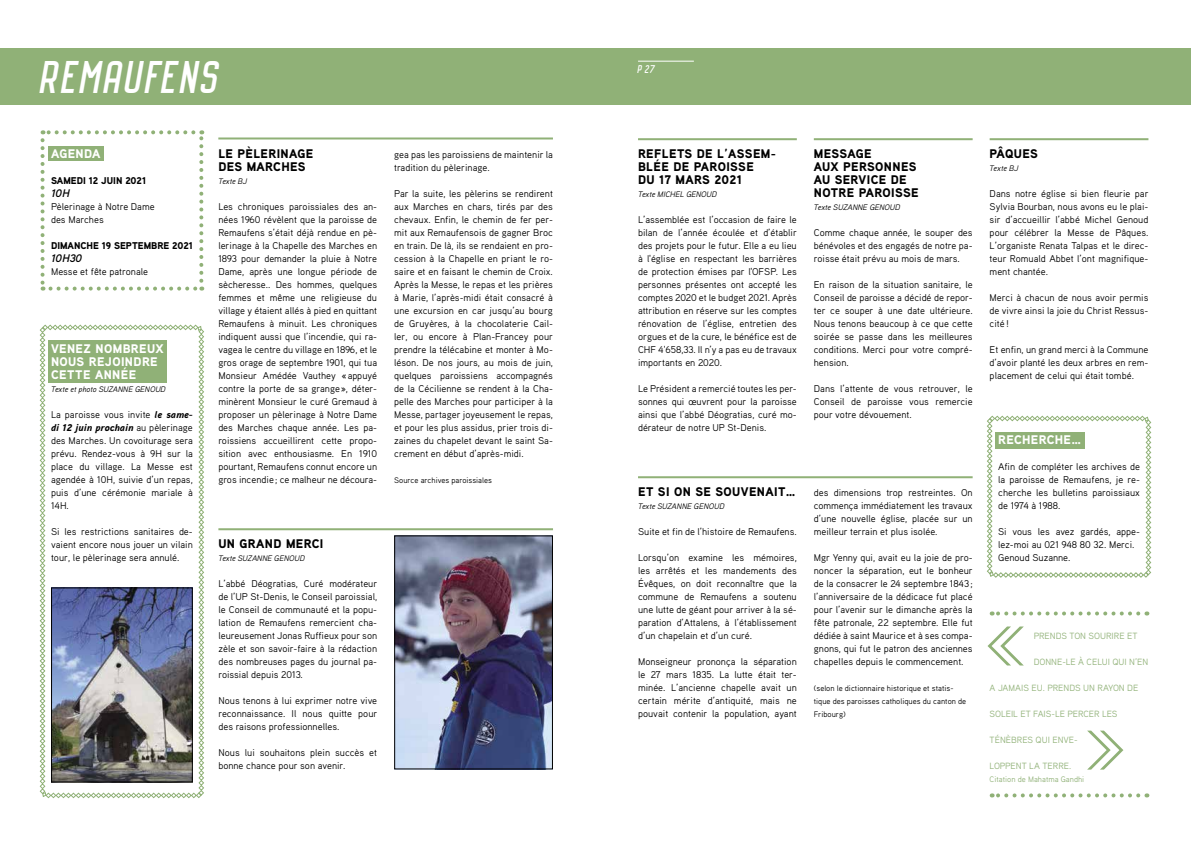
<style>
.page{position:relative;width:1191px;height:842px;background:#fff}
.page>*{position:absolute;margin:0;border:0;box-sizing:border-box;transform-origin:0 0}
.t1{font:italic 40px "Octanis Sans";letter-spacing:.05em;color:#fff}
.t2{font:900 12.5px/13px "Aaux Pro";letter-spacing:.03em;color:#000}
.t3{font:900 12.5px/13px "Aaux Pro";letter-spacing:.03em;color:#fff}
.t4{font:italic 700 11px "Aaux Pro";color:#000}
.t5{font:9.8px/13px "Aaux Pro";color:#000;text-align:justify}
.t6{font:900 9.8px "Aaux Pro";color:#000}
.t7{font:italic 9.8px "Octanis Sans";color:#fff}
.t8{font:9px "Aaux Pro";color:#90b177}
.t9{font:8px/13px "Aaux Pro";color:#000}
.t10{font:italic 8px "Aaux Pro";color:#000}
.t11{font:8px "Aaux Pro";color:#90b177}
.s1{font-weight:900;font-style:italic}
</style>
<div class="page">
<svg style="left:40px;top:325px;width:164px;height:473px"></svg>
<div style="left:0;top:48px;width:1191px;height:57px;background:#90b177"></div>
<hr style="left:638px;top:61px;width:56px;height:1px;background:#fff">
<hr style="left:218px;top:137px;width:335px;height:2px;background:#90b177">
<hr style="left:638px;top:476px;width:334px;height:2px;background:#90b177">
<hr style="left:814px;top:138px;width:158px;height:2px;background:#90b177">
<hr style="left:989px;top:138px;width:159px;height:2px;background:#90b177">
<hr style="left:638px;top:138px;width:159px;height:2px;background:#90b177">
<svg style="left:41px;top:130px;width:162px;height:161px"></svg>
<div style="left:48px;top:147px;width:56px;height:14px;background:#90b177"></div>
<div style="left:48px;top:341px;width:119px;height:42px;background:#90b177"></div>
<img style="left:53px;top:589px;width:138px;height:191px">
<div style="left:51px;top:587px;width:142px;height:195px;border:1px solid #000"></div>
<hr style="left:218px;top:528px;width:335px;height:2px;background:#90b177">
<img style="left:396px;top:537px;width:155px;height:230px">
<div style="left:394px;top:535px;width:159px;height:234px;border:1px solid #000"></div>
<svg style="left:987px;top:416px;width:164px;height:162px"></svg>
<div style="left:995px;top:432px;width:89px;height:16px;background:#90b177"></div>
<svg style="left:1087px;top:731px;width:36px;height:39px"></svg>
<svg style="left:987px;top:626px;width:36px;height:39px"></svg>
<svg style="left:991px;top:611px;width:147px;height:4px"></svg>
<svg style="left:991px;top:793px;width:147px;height:4px"></svg>
<h1 class="t1" style="left:43px;top:59px;width:180px">REMAUFENS</h1>
<p class="t7" style="left:638px;top:64px;width:18px">P 27</p>
<p class="t2" style="left:218px;top:147px;width:96px">LE PÈLERINAGE<br>DES MARCHES</p>
<p class="t10" style="left:218px;top:176px;width:30px">Texte BJ</p>
<p class="t5" style="left:218px;top:200px;width:160px">Les chroniques paroissiales des an&shy;nées 1960 révèlent que la paroisse de Remaufens s’était déjà rendue en pè&shy;lerinage à la Chapelle des Marches en 1893 pour demander la pluie à Notre Dame, après une longue période de sècheresse.. Des hommes, quelques femmes et même une religieuse du village y étaient allés à pied en quittant Remaufens à minuit. Les chroniques indiquent aussi que l’incendie, qui ra&shy;vagea le centre du village en 1896, et le gros orage de septembre 1901, qui tua Monsieur Amédée Vauthey « appuyé contre la porte de sa grange », déter&shy;minèrent Monsieur le curé Gremaud à proposer un pèlerinage à Notre Dame des Marches chaque année. Les pa&shy;roissiens accueillirent cette propo&shy;sition avec enthousiasme. En 1910 pourtant, Remaufens connut encore un gros incendie; ce malheur ne découra-</p>
<p class="t3" style="left:51px;top:147px;width:51px">AGENDA</p>
<p class="t6" style="left:51px;top:175px;width:96px">SAMEDI 12 JUIN 2021</p>
<p class="t4" style="left:51px;top:186px;width:20px">10H</p>
<p class="t5" style="left:51px;top:200px;width:105px">Pèlerinage à Notre Dame des Marches</p>
<p class="t6" style="left:51px;top:240px;width:143px">DIMANCHE 19 SEPTEMBRE 2021</p>
<p class="t4" style="left:51px;top:251px;width:32px">10H30</p>
<p class="t5" style="left:51px;top:265px;width:99px">Messe et fête patronale</p>
<p class="t3" style="left:51px;top:342px;width:114px">VENEZ NOMBREUX<br>NOUS REJOINDRE<br>CETTE ANNÉE</p>
<p class="t10" style="left:51px;top:384px;width:116px">Texte et photo SUZANNE GENOUD</p>
<p class="t5" style="left:51px;top:408px;width:143px">La paroisse vous invite <span class="s1">le same&shy;di 12 juin prochain</span> au pèlerinage des Marches. Un covoiturage sera prévu. Rendez-vous à 9H sur la place du village. La Messe est agendée à 10H, suivie d’un repas, puis d’une cérémonie mariale à 14H.</p>
<p class="t5" style="left:51px;top:525px;width:143px">Si les restrictions sanitaires de&shy;vaient encore nous jouer un vilain tour, le pèlerinage sera annulé.</p>
<p class="t2" style="left:218px;top:537px;width:106px">UN GRAND MERCI</p>
<p class="t10" style="left:218px;top:553px;width:88px">Texte SUZANNE GENOUD</p>
<p class="t5" style="left:218px;top:577px;width:160px">L’abbé Déogratias, Curé modérateur de l’UP St-Denis, le Conseil paroissial, le Conseil de communauté et la popu&shy;lation de Remaufens remercient cha&shy;leureusement Jonas Ruffieux pour son zèle et son savoir-faire à la rédaction des nombreuses pages du journal pa&shy;roissial depuis 2013.</p>
<p class="t5" style="left:218px;top:694px;width:160px">Nous tenons à lui exprimer notre vive reconnaissance. Il nous quitte pour des raisons professionnelles.</p>
<p class="t5" style="left:218px;top:746px;width:160px">Nous lui souhaitons plein succès et bonne chance pour son avenir.</p>
<p class="t5" style="left:394px;top:148px;width:160px">gea pas les paroissiens de maintenir la tradition du pèlerinage.</p>
<p class="t5" style="left:394px;top:187px;width:160px">Par la suite, les pèlerins se rendirent aux Marches en chars, tirés par des chevaux. Enfin, le chemin de fer per&shy;mit aux Remaufensois de gagner Broc en train. De là, ils se rendaient en pro&shy;cession à la Chapelle en priant le ro&shy;saire et en faisant le chemin de Croix.<br>Après la Messe, le repas et les prières à Marie, l’après-midi était consacré à une excursion en car jusqu’au bourg de Gruyères, à la chocolaterie Cail&shy;ler, ou encore à Plan-Francey pour prendre la télécabine et monter à Mo&shy;léson. De nos jours, au mois de juin, quelques paroissiens accompagnés de la Cécilienne se rendent à la Cha&shy;pelle des Marches pour participer à la Messe, partager joyeusement le repas, et pour les plus assidus, prier trois di&shy;zaines du chapelet devant le saint Sa&shy;crement en début d’après-midi.</p>
<p class="t9" style="left:394px;top:474px;width:99px">Source archives paroissiales</p>
<p class="t2" style="left:638px;top:147px;width:139px">REFLETS DE L’ASSEM-<br>BLÉE DE PAROISSE<br>DU 17 MARS 2021</p>
<p class="t10" style="left:638px;top:189px;width:80px">Texte MICHEL GENOUD</p>
<p class="t5" style="left:638px;top:213px;width:160px">L’assemblée est l’occasion de faire le bilan de l’année écoulée et d’établir des projets pour le futur. Elle a eu lieu à l'église en respectant les barrières de protection émises par l'OFSP. Les personnes présentes ont accepté les comptes 2020 et le budget 2021. Après attribution en réserve sur les comptes rénovation de l’église, entretien des orgues et de la cure, le bénéfice est de CHF 4'658,33. Il n’y a pas eu de travaux importants en 2020.</p>
<p class="t5" style="left:638px;top:382px;width:160px">Le Président a remercié toutes les per&shy;sonnes qui œuvrent pour la paroisse ainsi que l’abbé Déogratias, curé mo&shy;dérateur de notre UP St-Denis.</p>
<p class="t2" style="left:814px;top:147px;width:106px">MESSAGE<br>AUX PERSONNES<br>AU SERVICE DE<br>NOTRE PAROISSE</p>
<p class="t10" style="left:814px;top:202px;width:88px">Texte SUZANNE GENOUD</p>
<p class="t5" style="left:814px;top:226px;width:160px">Comme chaque année, le souper des bénévoles et des engagés de notre pa&shy;roisse était prévu au mois de mars.</p>
<p class="t5" style="left:814px;top:278px;width:160px">En raison de la situation sanitaire, le Conseil de paroisse a décidé de repor&shy;ter ce souper à une date ultérieure.<br>Nous tenons beaucoup à ce que cette soirée se passe dans les meilleures conditions. Merci pour votre compré&shy;hension.</p>
<p class="t5" style="left:814px;top:382px;width:160px">Dans l’attente de vous retrouver, le Conseil de paroisse vous remercie pour votre dévouement.</p>
<p class="t2" style="left:638px;top:485px;width:159px">ET SI ON SE SOUVENAIT…</p>
<p class="t10" style="left:638px;top:501px;width:88px">Texte SUZANNE GENOUD</p>
<p class="t5" style="left:638px;top:525px;width:160px">Suite et fin de l’histoire de Remaufens.</p>
<p class="t5" style="left:638px;top:551px;width:160px">Lorsqu’on examine les mémoires, les arrêtés et les mandements des Évêques, on doit reconnaître que la commune de Remaufens a soutenu une lutte de géant pour arriver à la sé&shy;paration d’Attalens, à l’établissement d’un chapelain et d’un curé.</p>
<p class="t5" style="left:638px;top:655px;width:160px">Monseigneur prononça la séparation le 27 mars 1835. La lutte était ter&shy;minée. L’ancienne chapelle avait un certain mérite d’antiquité, mais ne pouvait contenir la population, ayant</p>
<p class="t5" style="left:814px;top:486px;width:160px">des dimensions trop restreintes. On commença immédiatement les travaux d’une nouvelle église, placée sur un meilleur terrain et plus isolée.</p>
<p class="t5" style="left:814px;top:551px;width:160px">Mgr Yenny qui, avait eu la joie de pro&shy;noncer la séparation, eut le bonheur de la consacrer le 24 septembre 1843; l’anniversaire de la dédicace fut placé pour l’avenir sur le dimanche après la fête patronale, 22 septembre. Elle fut dédiée à saint Maurice et à ses compa&shy;gnons, qui fut le patron des anciennes chapelles depuis le commencement.</p>
<p class="t9" style="left:814px;top:682px;width:154px">(selon le dictionnaire historique et statis&shy;tique des paroisses catholiques du canton de<br>Fribourg)</p>
<p class="t2" style="left:989px;top:147px;width:50px">PÂQUES</p>
<p class="t10" style="left:989px;top:163px;width:30px">Texte BJ</p>
<p class="t5" style="left:989px;top:187px;width:160px">Dans notre église si bien fleurie par Sylvia Bourban, nous avons eu le plai&shy;sir d’accueillir l’abbé Michel Genoud pour célébrer la Messe de Pâques.<br>L’organiste Renata Talpas et le direc&shy;teur Romuald Abbet l’ont magnifique&shy;ment chantée.</p>
<p class="t5" style="left:989px;top:291px;width:160px">Merci à chacun de nous avoir permis de vivre ainsi la joie du Christ Ressus&shy;cité!</p>
<p class="t5" style="left:989px;top:343px;width:160px">Et enfin, un grand merci à la Commune d’avoir planté les deux arbres en rem&shy;placement de celui qui était tombé.</p>
<p class="t3" style="left:998px;top:433px;width:84px">RECHERCHE…</p>
<p class="t5" style="left:998px;top:460px;width:143px">Afin de compléter les archives de la paroisse de Remaufens, je re&shy;cherche les bulletins paroissiaux de 1974 à 1988.</p>
<p class="t5" style="left:998px;top:525px;width:143px;text-align:left">Si vous les avez gardés, appe&shy;lez-moi au 021 948 80 32. Merci.<br>Genoud Suzanne.</p>
<p class="t8" style="left:1033px;top:631px;width:105px">PRENDS TON SOURIRE ET</p>
<p class="t8" style="left:1033px;top:657px;width:116px">DONNE-LE À CELUI QUI N’EN</p>
<p class="t8" style="left:989px;top:683px;width:150px">A JAMAIS EU. PRENDS UN RAYON DE</p>
<p class="t8" style="left:989px;top:709px;width:129px">SOLEIL ET FAIS-LE PERCER LES</p>
<p class="t8" style="left:989px;top:735px;width:90px">TÉNÈBRES QUI ENVE-</p>
<p class="t8" style="left:989px;top:761px;width:83px">LOPPENT LA TERRE.</p>
<p class="t11" style="left:989px;top:775px;width:96px">Citation de Mahatma Gandhi</p>
</div>
